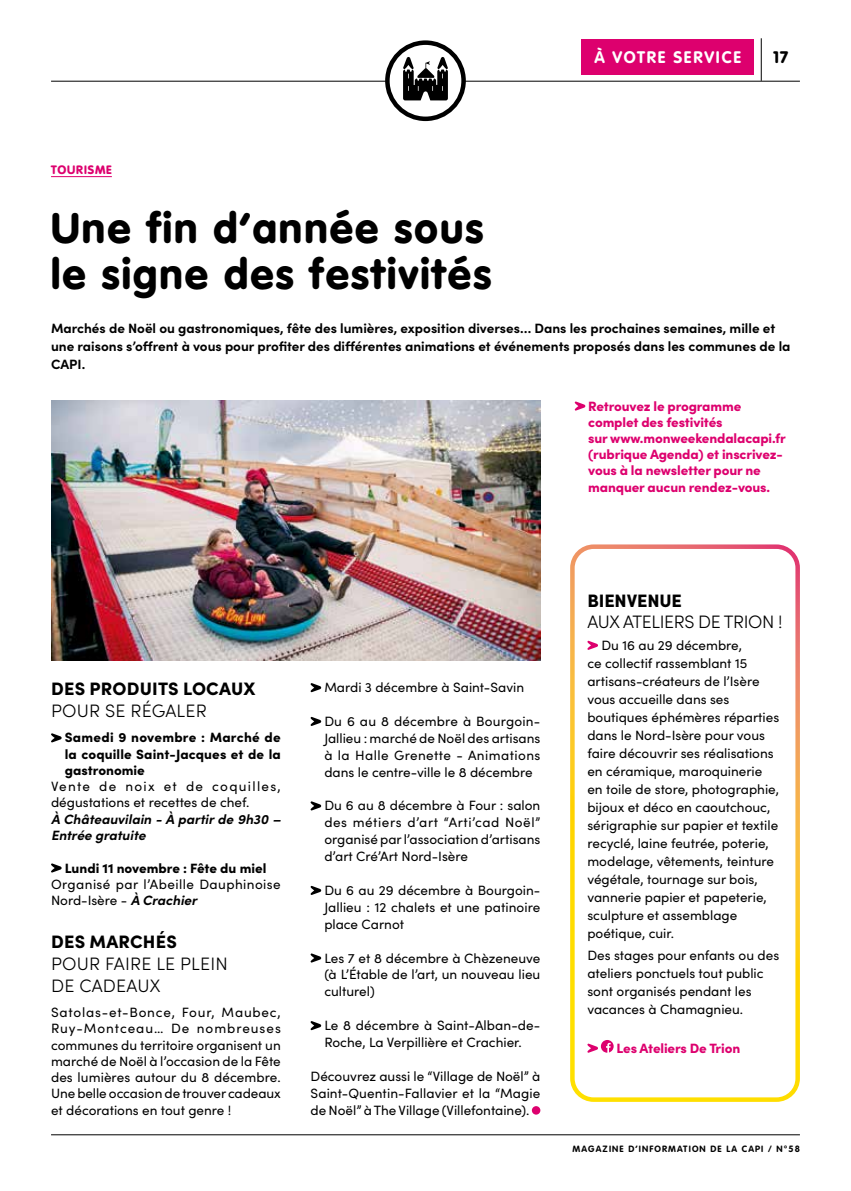
<style>
.page{position:relative;width:851px;height:1191px;background:#fff}
.page>*{position:absolute;margin:0;border:0;box-sizing:border-box;transform-origin:0 0}
.t1{font:900 42px/46.5px "VAG Rounded Std";letter-spacing:.05em;color:#000}
.t2{font:300 18px/21.6px "Sofia Pro";letter-spacing:.01em;color:#000}
.t3{font:900 18px "Sofia Pro";letter-spacing:.01em;color:#000}
.t4{font:300 18px "Sofia Pro";letter-spacing:-.02em;color:#000}
.t5{font:900 18px "Sofia Pro";letter-spacing:-.01em;color:#000}
.t6{font:700 16.5px "VAG Rounded Std";letter-spacing:.11em;color:#fff}
.t7{font:900 16.5px "VAG Rounded Std";color:#000}
.t8{font:13.5px/18px "Sofia Pro";color:#000;text-align:justify}
.t9{font:700 13.5px/18px "Sofia Pro";color:#000}
.t10{font:900 13.5px/16.2px "Sofia Pro";letter-spacing:-.01em;color:#dd006e}
.t11{font:900 13.5px/16.2px "Sofia Pro";color:#000;text-align:justify}
.t12{font:13.5px/16.2px "Sofia Pro";letter-spacing:.03em;color:#000}
.t13{font:italic 700 13.5px/16.2px "Sofia Pro";color:#000}
.t14{font:900 12px "VAG Rounded Std";letter-spacing:.07em;color:#dd006e}
.t15{font:700 9px "VAG Rounded Std";letter-spacing:.125em;color:#000}
.s1{font-weight:700;font-style:italic}
</style>
<div class="page">
<hr style="left:760px;top:38px;width:1px;height:43px;background:#000">
<hr style="left:51px;top:81px;width:748px;height:1px;background:#000">
<hr style="left:51px;top:1134px;width:748px;height:1px;background:#000">
<div style="left:581px;top:39px;width:172px;height:36px;background:#dd006e"></div>
<svg style="left:387px;top:43px;width:76px;height:76px"></svg>
<div style="left:385px;top:40px;width:81px;height:81px;border:4px solid #000;border-radius:50%"></div>
<hr style="left:51px;top:176px;width:61px;height:1px;background:#dd006e">
<svg style="left:51px;top:733px;width:11px;height:9px"></svg>
<svg style="left:51px;top:863px;width:11px;height:9px"></svg>
<svg style="left:310px;top:683px;width:11px;height:9px"></svg>
<svg style="left:310px;top:717px;width:11px;height:9px"></svg>
<svg style="left:310px;top:801px;width:11px;height:9px"></svg>
<svg style="left:310px;top:886px;width:11px;height:9px"></svg>
<svg style="left:310px;top:953px;width:11px;height:9px"></svg>
<svg style="left:310px;top:1021px;width:11px;height:9px"></svg>
<div style="left:531px;top:1106px;width:9px;height:8px;background:#dd006e;border-radius:50%"></div>
<img style="left:51px;top:401px;width:489px;height:259px">
<svg style="left:403px;top:57px;width:45px;height:43px"></svg>
<svg style="left:587px;top:641px;width:11px;height:9px"></svg>
<svg style="left:587px;top:1040px;width:26px;height:12px"></svg>
<div style="left:570px;top:544px;width:229px;height:557px;border:4px solid #fff;border-radius:21px"></div>
<svg style="left:574px;top:401px;width:11px;height:9px"></svg>
<p class="t6" style="left:594px;top:48px;width:148px">À VOTRE SERVICE</p>
<p class="t7" style="left:773px;top:48px;width:16px">17</p>
<p class="t14" style="left:51px;top:162px;width:62px">TOURISME</p>
<h1 class="t1" style="left:51px;top:206px;width:441px">Une fin d’année sous le signe des festivités</h1>
<p class="t9" style="left:51px;top:318px;width:740px">Marchés de Noël ou gastronomiques, fête des lumières, exposition diverses… Dans les prochaines semaines, mille et une raisons s’offrent à vous pour profiter des différentes animations et événements proposés dans les communes de la<br>CAPI.</p>
<p class="t10" style="left:588px;top:396px;width:199px">Retrouvez le programme complet des festivités<br>sur www.monweekendalacapi.fr (rubrique Agenda) et inscrivez&shy;vous à la newsletter pour ne manquer aucun rendez-vous.</p>
<h2 class="t3" style="left:51px;top:675px;width:206px">DES PRODUITS LOCAUX</h2>
<h2 class="t2" style="left:51px;top:699px;width:157px">POUR SE RÉGALER</h2>
<p class="t11" style="left:65px;top:728px;width:217px">Samedi 9 novembre : Marché de la coquille Saint-Jacques et de la gastronomie</p>
<p class="t8" style="left:51px;top:777px;width:231px;line-height:16.2px">Vente de noix et de coquilles, dégustations et recettes de chef.</p>
<p class="t13" style="left:51px;top:809px;width:231px">À Châteauvilain - À partir de 9h30 –<br>Entrée gratuite</p>
<p class="t11" style="left:65px;top:858px;width:203px">Lundi 11 novembre : Fête du miel</p>
<p class="t12" style="left:51px;top:875px;width:231px">Organisé par l’Abeille Dauphinoise<br>Nord-Isère - <span class="s1">À Crachier</span></p>
<h2 class="t3" style="left:51px;top:928px;width:127px">DES MARCHÉS</h2>
<h2 class="t2" style="left:51px;top:952px;width:178px">POUR FAIRE LE PLEIN<br>DE CADEAUX</h2>
<p class="t8" style="left:51px;top:1003px;width:231px;line-height:16.2px">Satolas-et-Bonce, Four, Maubec, Ruy-Montceau… De nombreuses communes du territoire organisent un marché de Noël à l’occasion de la Fête des lumières autour du 8 décembre.<br>Une belle occasion de trouver cadeaux et décorations en tout genre !</p>
<p class="t8" style="left:324px;top:677px;width:201px">Mardi 3 décembre à Saint-Savin</p>
<p class="t8" style="left:324px;top:712px;width:217px;line-height:17px">Du 6 au 8 décembre à Bourgoin-Jallieu : marché de Noël des artisans à la Halle Grenette - Animations dans le centre-ville le 8 décembre</p>
<p class="t8" style="left:324px;top:796px;width:217px;line-height:17px">Du 6 au 8 décembre à Four : salon des métiers d’art “Arti’cad Noël” organisé par l’association d’artisans d’art Cré’Art Nord-Isère</p>
<p class="t8" style="left:324px;top:881px;width:217px;line-height:17px">Du 6 au 29 décembre à Bourgoin-Jallieu : 12 chalets et une patinoire place Carnot</p>
<p class="t8" style="left:324px;top:948px;width:217px;line-height:17px">Les 7 et 8 décembre à Chèzeneuve (à L’Étable de l’art, un nouveau lieu culturel)</p>
<p class="t8" style="left:324px;top:1016px;width:217px;line-height:17px">Le 8 décembre à Saint-Alban-de-<br>Roche, La Verpillière et Crachier.</p>
<p class="t8" style="left:310px;top:1067px;width:231px;line-height:17px">Découvrez aussi le “Village de Noël” à Saint-Quentin-Fallavier et la “Magie de Noël” à The Village (Villefontaine).</p>
<h2 class="t5" style="left:587px;top:586px;width:96px">BIENVENUE</h2>
<h2 class="t4" style="left:587px;top:608px;width:196px">AUX ATELIERS DE TRION !</h2>
<p class="t8" style="left:587px;top:635px;width:193px;text-align:left;text-indent:14px">Du 16 au 29 décembre,<br>ce collectif rassemblant 15 artisans-créateurs de l’Isère vous accueille dans ses boutiques éphémères réparties dans le Nord-Isère pour vous faire découvrir ses réalisations en céramique, maroquinerie en toile de store, photographie, bijoux et déco en caoutchouc, sérigraphie sur papier et textile recyclé, laine feutrée, poterie, modelage, vêtements, teinture végétale, tournage sur bois, vannerie papier et papeterie, sculpture et assemblage poétique, cuir.</p>
<p class="t8" style="left:587px;top:945px;width:193px;text-align:left">Des stages pour enfants ou des ateliers ponctuels tout public sont organisés pendant les vacances à Chamagnieu.</p>
<p class="t10" style="left:616px;top:1038px;width:125px">Les Ateliers De Trion</p>
<p class="t15" style="left:572px;top:1143px;width:229px">MAGAZINE D’INFORMATION DE LA CAPI / N°58</p>
</div>
